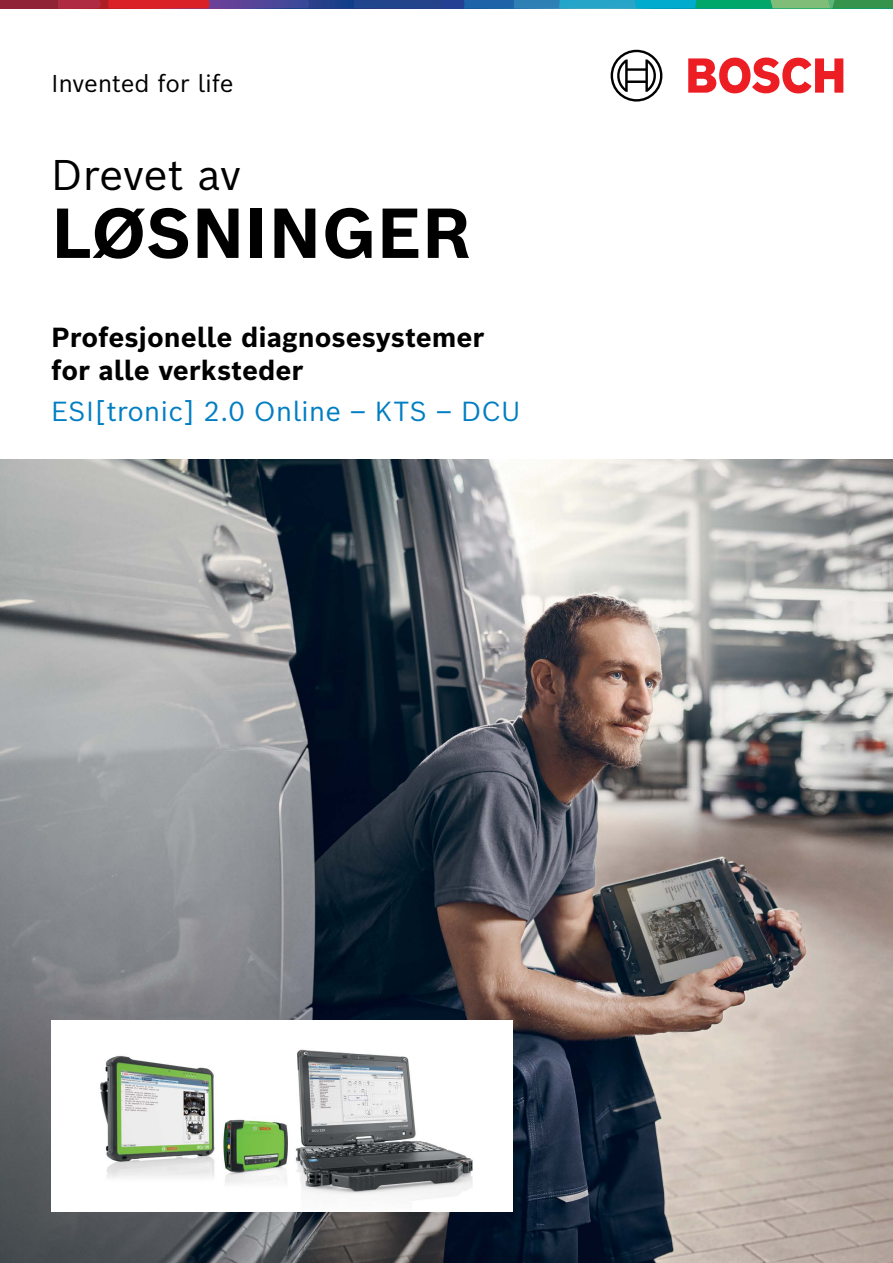
<style>
.page{position:relative;width:893px;height:1263px;background:#fff}
.page>*{position:absolute;margin:0;border:0;box-sizing:border-box;transform-origin:0 0}
.t1{font:700 69px "Bosch Sans";color:#000}
.t2{font:42px "Bosch Sans";letter-spacing:-.01em;color:#000}
.t3{font:700 27px/33px "Bosch Sans";color:#000}
.t4{font:27px "Bosch Sans";color:#007ec3}
.t5{font:23.85px "Bosch Sans";letter-spacing:-.015em;color:#000}
</style>
<div class="page">
<img style="left:0;top:459px;width:893px;height:804px">
<img style="left:51px;top:1020px;width:461px;height:192px">
<div style="left:0;top:0;width:58px;height:8px;background:#902336"></div>
<svg style="left:58px;top:0;width:835px;height:8px;background:#496a81"></svg>
<svg style="left:688px;top:58px;width:155px;height:35px"></svg>
<svg style="left:611px;top:50px;width:51px;height:52px"></svg>
<p class="t5" style="left:51px;top:67px;width:184px">Invented for life</p>
<h2 class="t2" style="left:51px;top:147px;width:192px">Drevet av</h2>
<h1 class="t1" style="left:51px;top:187px;width:422px">LØSNINGER</h1>
<p class="t3" style="left:51px;top:320px;width:435px">Profesjonelle diagnosesystemer for alle verksteder</p>
<p class="t4" style="left:51px;top:393px;width:471px">ESI[tronic] 2.0 Online – KTS – DCU</p>
</div>
